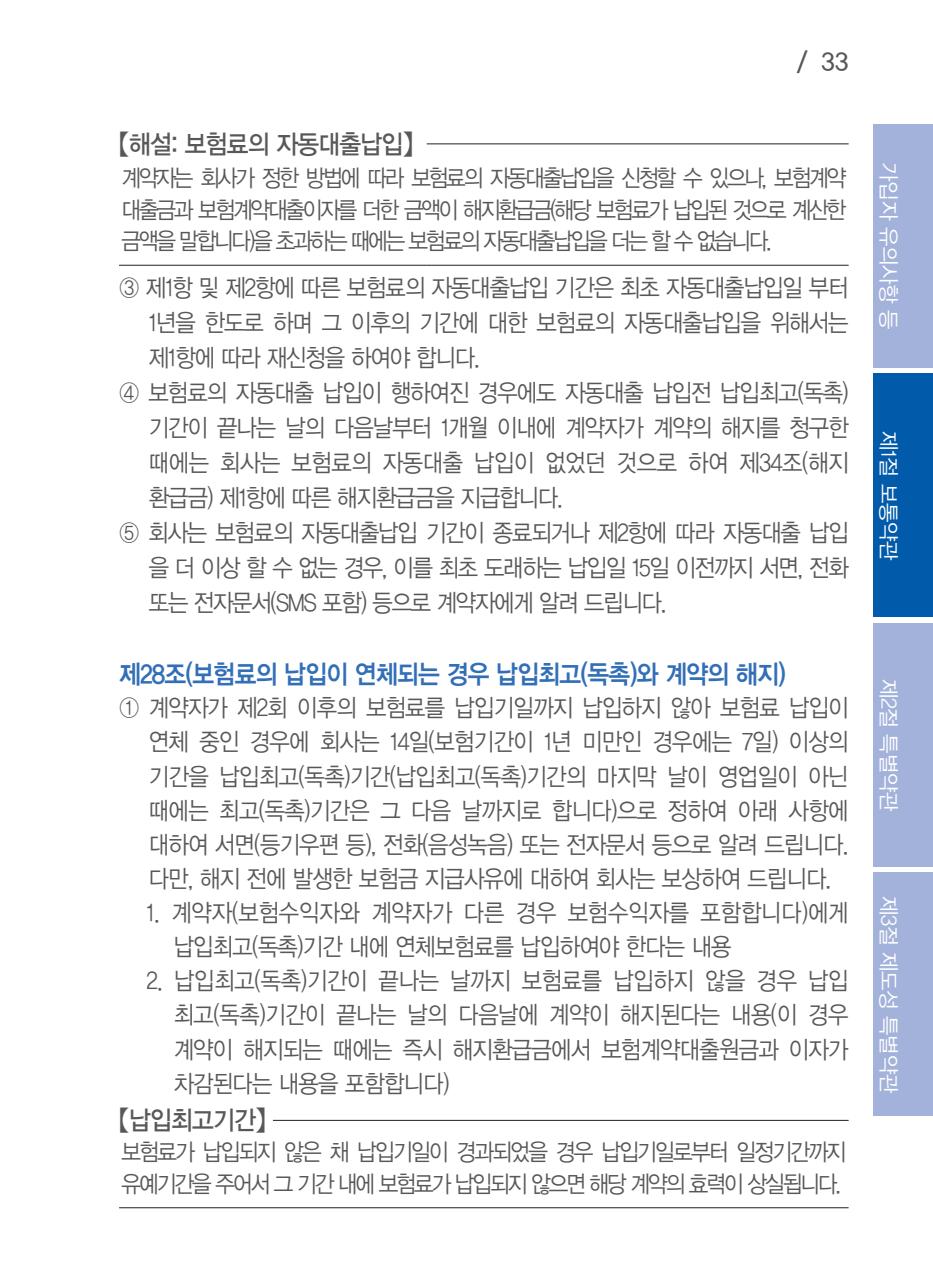
<style>
.page{position:relative;width:933px;height:1280px;background:#fff}
.page>*{position:absolute;margin:0;border:0;box-sizing:border-box;transform-origin:0 0}
._03_1__제목{font:26.25px "YDVYGO Std 14";letter-spacing:-.03em;color:#326fb7;scale:.9 1}
.용어풀이_제목{font:26.25px "YDVYGO Std 13";letter-spacing:-.03em;color:#57585a;scale:.9 1}
._04___본문{font:24.5px/35px "YDVYGO Std 12";letter-spacing:-.04em;color:#57585a;text-align:justify;scale:.9 1}
._05_본문들어간것{font:24.5px/34.1px "YDVYGO Std 12";letter-spacing:-.03em;color:#57585a;text-align:justify;scale:.9 1}
._05_본문들어간것-2{font:24.5px/34.1px "YDVYGO Std 12";letter-spacing:-.005em;color:#57585a;scale:.9 1}
.t1{font:24.5px "YDVYGO Std 33";color:#57585a}
.용어풀이1{font:23.62px/31.5px "YDVYGO Std 12";letter-spacing:-.09em;color:#57585a;text-align:justify;scale:.9 1}
.t2{font:21px "YDVYGO Std 12";letter-spacing:-.01em;color:#fff}
</style>
<div class="page">
<div style="left:873px;top:124px;width:60px;height:244px;background:#a3b2da"></div>
<div style="left:873px;top:373px;width:60px;height:244px;background:#015aaa"></div>
<div style="left:873px;top:623px;width:60px;height:244px;background:#a3b2da"></div>
<div style="left:873px;top:872px;width:60px;height:244px;background:#a3b2da"></div>
<hr style="left:427px;top:143px;width:421px;height:1px;background:#231f20">
<hr style="left:119px;top:265px;width:308px;height:1px;background:#231f20">
<hr style="left:427px;top:265px;width:421px;height:1px;background:#231f20">
<hr style="left:273px;top:1120px;width:575px;height:1px;background:#231f20">
<hr style="left:119px;top:1207px;width:154px;height:1px;background:#231f20">
<hr style="left:273px;top:1207px;width:575px;height:1px;background:#231f20">
<p class="t1" style="left:796px;top:49px;width:53px">/ 33</p>
<p class="용어풀이_제목" style="left:119px;top:131px;width:328px">【해설: 보험료의 자동대출납입】</p>
<p class="용어풀이1" style="left:122px;top:163px;width:806px">계약자는 회사가 정한 방법에 따라 보험료의 자동대출납입을 신청할 수 있으나, 보험계약 대출금과 보험계약대출이자를 더한 금액이 해지환급금(해당 보험료가 납입된 것으로 계산한 금액을 말합니다)을 초과하는 때에는 보험료의 자동대출납입을 더는 할 수 없습니다.</p>
<p class="_04___본문" style="left:149px;top:271px;width:779px;text-indent:-30px">③ 제1항 및 제2항에 따른 보험료의 자동대출납입 기간은 최초 자동대출납입일 부터 1년을 한도로 하며 그 이후의 기간에 대한 보험료의 자동대출납입을 위해서는 제1항에 따라 재신청을 하여야 합니다.</p>
<p class="_04___본문" style="left:149px;top:376px;width:779px;text-indent:-30px">④ 보험료의 자동대출 납입이 행하여진 경우에도 자동대출 납입전 납입최고(독촉) 기간이 끝나는 날의 다음날부터 1개월 이내에 계약자가 계약의 해지를 청구한 때에는 회사는 보험료의 자동대출 납입이 없었던 것으로 하여 제34조(해지 환급금) 제1항에 따른 해지환급금을 지급합니다.</p>
<p class="_04___본문" style="left:149px;top:516px;width:779px;text-indent:-30px">⑤ 회사는 보험료의 자동대출납입 기간이 종료되거나 제2항에 따라 자동대출 납입 을 더 이상 할 수 없는 경우, 이를 최초 도래하는 납입일 15일 이전까지 서면, 전화 또는 전자문서(SMS 포함) 등으로 계약자에게 알려 드립니다.</p>
<p class="_03_1__제목" style="left:119px;top:660px;width:742px">제28조(보험료의 납입이 연체되는 경우 납입최고(독촉)와 계약의 해지)</p>
<p class="_04___본문" style="left:149px;top:691px;width:779px;line-height:34.1px;text-indent:-30px">① 계약자가 제2회 이후의 보험료를 납입기일까지 납입하지 않아 보험료 납입이 연체 중인 경우에 회사는 14일(보험기간이 1년 미만인 경우에는 7일) 이상의 기간을 납입최고(독촉)기간(납입최고(독촉)기간의 마지막 날이 영업일이 아닌 때에는 최고(독촉)기간은 그 다음 날까지로 합니다)으로 정하여 아래 사항에 대하여 서면(등기우편 등), 전화(음성녹음) 또는 전자문서 등으로 알려 드립니다. 다만, 해지 전에 발생한 보험금 지급사유에 대하여 회사는 보상하여 드립니다.</p>
<p class="_05_본문들어간것-2" style="left:174px;top:896px;width:751px;text-indent:-27px">1. 계약자(보험수익자와 계약자가 다른 경우 보험수익자를 포함합니다)에게 납입최고(독촉)기간 내에 연체보험료를 납입하여야 한다는 내용</p>
<p class="_05_본문들어간것" style="left:174px;top:964px;width:751px;text-indent:-27px">2. 납입최고(독촉)기간이 끝나는 날까지 보험료를 납입하지 않을 경우 납입 최고(독촉)기간이 끝나는 날의 다음날에 계약이 해지된다는 내용(이 경우 계약이 해지되는 때에는 즉시 해지환급금에서 보험계약대출원금과 이자가 차감된다는 내용을 포함합니다)</p>
<p class="용어풀이_제목" style="left:119px;top:1107px;width:165px">【납입최고기간】</p>
<p class="용어풀이1" style="left:122px;top:1137px;width:806px">보험료가 납입되지 않은 채 납입기일이 경과되었을 경우 납입기일로부터 일정기간까지 유예기간을 주어서 그 기간 내에 보험료가 납입되지 않으면 해당 계약의 효력이 상실됩니다.</p>
<p class="t2" style="left:899px;top:162px;width:169px;rotate:90deg">가입자 유의사항 등</p>
<p class="t2" style="left:899px;top:431px;width:131px;rotate:90deg">제1절 보통약관</p>
<p class="t2" style="left:899px;top:679px;width:134px;rotate:90deg">제2절 특별약관</p>
<p class="t2" style="left:899px;top:895px;width:199px;rotate:90deg">제3절 제도성 특별약관</p>
</div>
